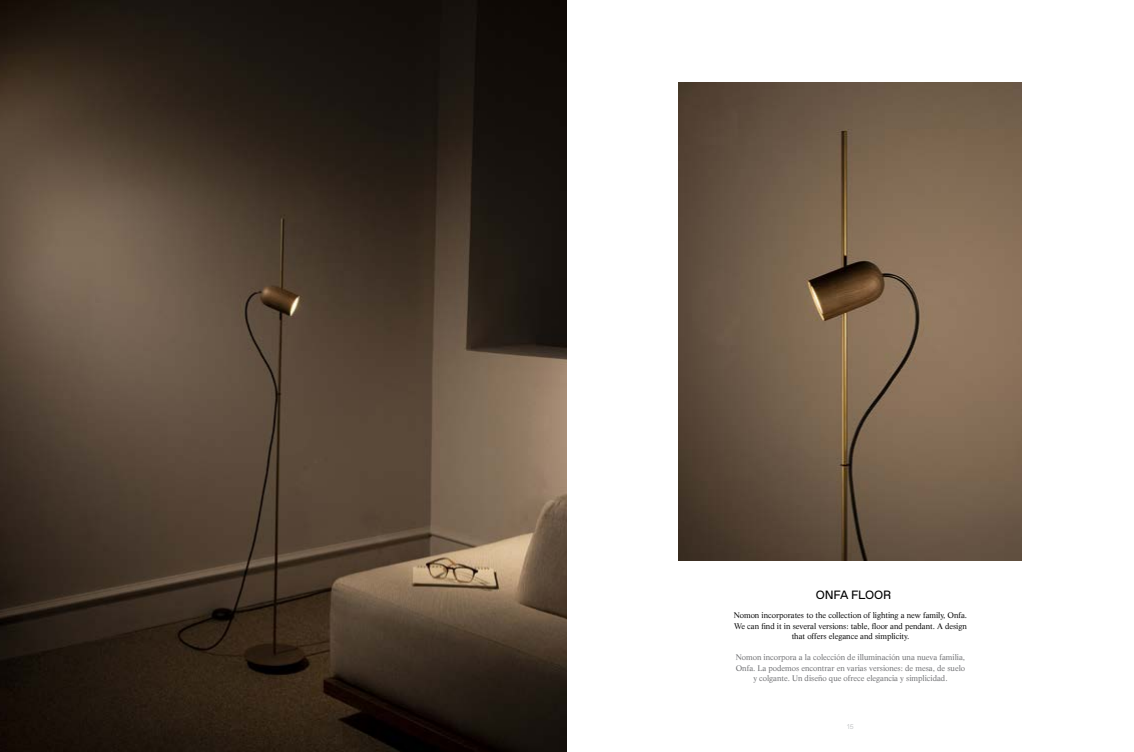
<style>
.page{position:relative;width:1134px;height:752px;background:#fff}
.page>*{position:absolute;margin:0;border:0;box-sizing:border-box;transform-origin:0 0}
.t1{font:12px "Favorit";letter-spacing:-.005em;color:#000}
.t2{font:8px/10.5px "Life LT Std";letter-spacing:-.005em;color:#6d6e71;text-align:center}
.t3{font:8px/10.5px "Life LT Std";letter-spacing:-.005em;color:#000;text-align:center}
.t4{font:300 7px "Favorit";color:#bcbec0}
</style>
<div class="page">
<img style="left:0;top:0;width:567px;height:751px">
<img style="left:678px;top:82px;width:343px;height:478px">
<h1 class="t1" style="left:816px;top:586px;width:77px">ONFA FLOOR</h1>
<p class="t3" style="left:734px;top:610px;width:235px">Nomon incorporates to the collection of lighting a new family, Onfa.<br>We can find it in several versions: table, floor and pendant. A design that offers elegance and simplicity.</p>
<p class="t2" style="left:736px;top:652px;width:231px">Nomon incorpora a la colección de illuminación una nueva familia,<br>Onfa. La podemos encontrar en varias versiones: de mesa, de suelo y colgante. Un diseño que ofrece elegancia y simplicidad.</p>
<p class="t4" style="left:847px;top:721px;width:8px">15</p>
</div>
